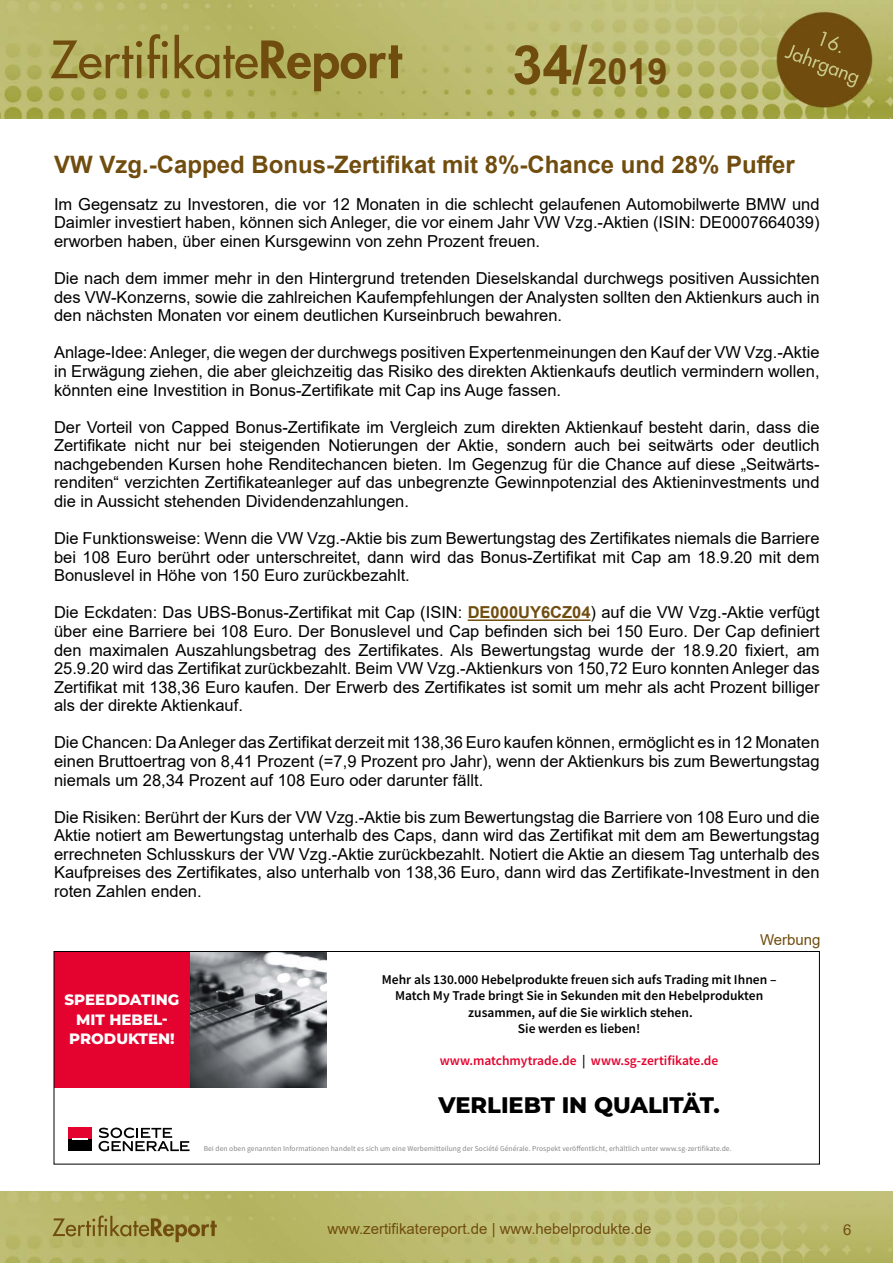
<style>
.page{position:relative;width:893px;height:1263px;background:#fff}
.page>*{position:absolute;margin:0;border:0;box-sizing:border-box;transform-origin:0 0}
.t1{font:700 36px "Arial";color:#704d0f}
.t2{font:700 24px "Arial";color:#704d0f}
.t3{font:800 22.5px "Montserrat";color:#000}
.t4{font:16.5px/18.6px "Arial";color:#000;text-align:justify}
.t5{font:15px "Arial";color:#704d0f}
.t6{font:800 15px/19.5px "Montserrat";color:#fff;text-align:center}
.t7{font:600 13.5px/16.2px "Source Sans Pro";color:#000;text-align:center}
.t8{font:600 13.5px "Source Sans Pro";color:#e4032e}
.t9{font:7.5px "Source Sans Pro";letter-spacing:.01em;color:#878787}
.s1{font-size:54px}
.s2{font-weight:700;color:#704d0f}
.s3{color:#000}
</style>
<div class="page">
<img style="left:0;top:1192px;width:893px;height:71px">
<img style="left:0;top:0;width:893px;height:119px">
<hr style="left:468px;top:619px;width:123px;height:2px;background:#704d0f">
<svg style="left:99px;top:1127px;width:91px;height:24px"></svg>
<div style="left:68px;top:1127px;width:24px;height:13px;background:#e4032e"></div>
<div style="left:68px;top:1139px;width:24px;height:12px;background:#000"></div>
<svg style="left:72px;top:1139px;width:15px;height:1px"></svg>
<div style="left:54px;top:951px;width:136px;height:134px;background:#e4032e"></div>
<img style="left:190px;top:953px;width:136px;height:134px">
<div style="left:54px;top:951px;width:766px;height:213px;border:1px solid #000"></div>
<h1 class="t1" style="left:512px;top:46px;width:157px"><span class="s1">34/</span>2019</h1>
<h2 class="t2" style="left:54px;top:147px;width:742px">VW Vzg.-Capped Bonus-Zertifikat mit 8%-Chance und 28% Puffer</h2>
<p class="t4" style="left:54px;top:195px;width:767px">Im Gegensatz zu Investoren, die vor 12 Monaten in die schlecht gelaufenen Automobilwerte BMW und Daimler investiert haben, können sich Anleger, die vor einem Jahr VW Vzg.-Aktien (ISIN: DE0007664039) erworben haben, über einen Kursgewinn von zehn Prozent freuen.</p>
<p class="t4" style="left:54px;top:269px;width:767px">Die nach dem immer mehr in den Hintergrund tretenden Dieselskandal durchwegs positiven Aussichten des VW-Konzerns, sowie die zahlreichen Kaufempfehlungen der Analysten sollten den Aktienkurs auch in den nächsten Monaten vor einem deutlichen Kurseinbruch bewahren.</p>
<p class="t4" style="left:54px;top:343px;width:767px">Anlage-Idee: Anleger, die wegen der durchwegs positiven Expertenmeinungen den Kauf der VW Vzg.-Aktie in Erwägung ziehen, die aber gleichzeitig das Risiko des direkten Aktienkaufs deutlich vermindern wollen, könnten eine Investition in Bonus-Zertifikate mit Cap ins Auge fassen.</p>
<p class="t4" style="left:54px;top:417px;width:767px">Der Vorteil von Capped Bonus-Zertifikate im Vergleich zum direkten Aktienkauf besteht darin, dass die Zertifikate nicht nur bei steigenden Notierungen der Aktie, sondern auch bei seitwärts oder deutlich nachgebenden Kursen hohe Renditechancen bieten. Im Gegenzug für die Chance auf diese „Seitwärts&shy;renditen“ verzichten Zertifikateanleger auf das unbegrenzte Gewinnpotenzial des Aktieninvestments und die in Aussicht stehenden Dividendenzahlungen.</p>
<p class="t4" style="left:54px;top:529px;width:767px">Die Funktionsweise: Wenn die VW Vzg.-Aktie bis zum Bewertungstag des Zertifikates niemals die Barriere bei 108 Euro berührt oder unterschreitet, dann wird das Bonus-Zertifikat mit Cap am 18.9.20 mit dem Bonuslevel in Höhe von 150 Euro zurückbezahlt.</p>
<p class="t4" style="left:54px;top:603px;width:767px">Die Eckdaten: Das UBS-Bonus-Zertifikat mit Cap (ISIN: <span class="s2">DE000UY6CZ04</span>) auf die VW Vzg.-Aktie verfügt über eine Barriere bei 108 Euro. Der Bonuslevel und Cap befinden sich bei 150 Euro. Der Cap definiert den maximalen Auszahlungsbetrag des Zertifikates. Als Bewertungstag wurde der 18.9.20 fixiert, am 25.9.20 wird das Zertifikat zurückbezahlt. Beim VW Vzg.-Aktienkurs von 150,72 Euro konnten Anleger das Zertifikat mit 138,36 Euro kaufen. Der Erwerb des Zertifikates ist somit um mehr als acht Prozent billiger als der direkte Aktienkauf.</p>
<p class="t4" style="left:54px;top:733px;width:767px">Die Chancen: Da Anleger das Zertifikat derzeit mit 138,36 Euro kaufen können, ermöglicht es in 12 Monaten einen Bruttoertrag von 8,41 Prozent (=7,9 Prozent pro Jahr), wenn der Aktienkurs bis zum Bewertungstag niemals um 28,34 Prozent auf 108 Euro oder darunter fällt.</p>
<p class="t4" style="left:54px;top:807px;width:767px">Die Risiken: Berührt der Kurs der VW Vzg.-Aktie bis zum Bewertungstag die Barriere von 108 Euro und die Aktie notiert am Bewertungstag unterhalb des Caps, dann wird das Zertifikat mit dem am Bewertungstag errechneten Schlusskurs der VW Vzg.-Aktie zurückbezahlt. Notiert die Aktie an diesem Tag unterhalb des Kaufpreises des Zertifikates, also unterhalb von 138,36 Euro, dann wird das Zertifikate-Investment in den roten Zahlen enden.</p>
<p class="t6" style="left:65px;top:989px;width:116px">SPEEDDATING<br>MIT HEBEL-<br>PRODUKTEN!</p>
<p class="t5" style="left:760px;top:930px;width:62px">Werbung</p>
<p class="t7" style="left:382px;top:971px;width:396px">Mehr als 130.000 Hebelprodukte freuen sich aufs Trading mit Ihnen – Match My Trade bringt Sie in Sekunden mit den Hebelprodukten zusammen, auf die Sie wirklich stehen.<br>Sie werden es lieben!</p>
<p class="t8" style="left:440px;top:1052px;width:280px">www.matchmytrade.de <span class="s3">|</span> www.sg-zertifikate.de</p>
<h3 class="t3" style="left:439px;top:1088px;width:283px">VERLIEBT IN QUALITÄT.</h3>
<p class="t9" style="left:204px;top:1144px;width:529px">Bei den oben genannten Informationen handelt es sich um eine Werbemitteilung der Société Générale. Prospekt veröffentlicht, erhältlich unter www.sg-zertifikate.de.</p>
<p class="t5" style="left:327px;top:1218px;width:326px">www.zertifikatereport.de | www.hebelprodukte.de</p>
<p class="t5" style="left:843px;top:1219px;width:10px">6</p>
</div>
